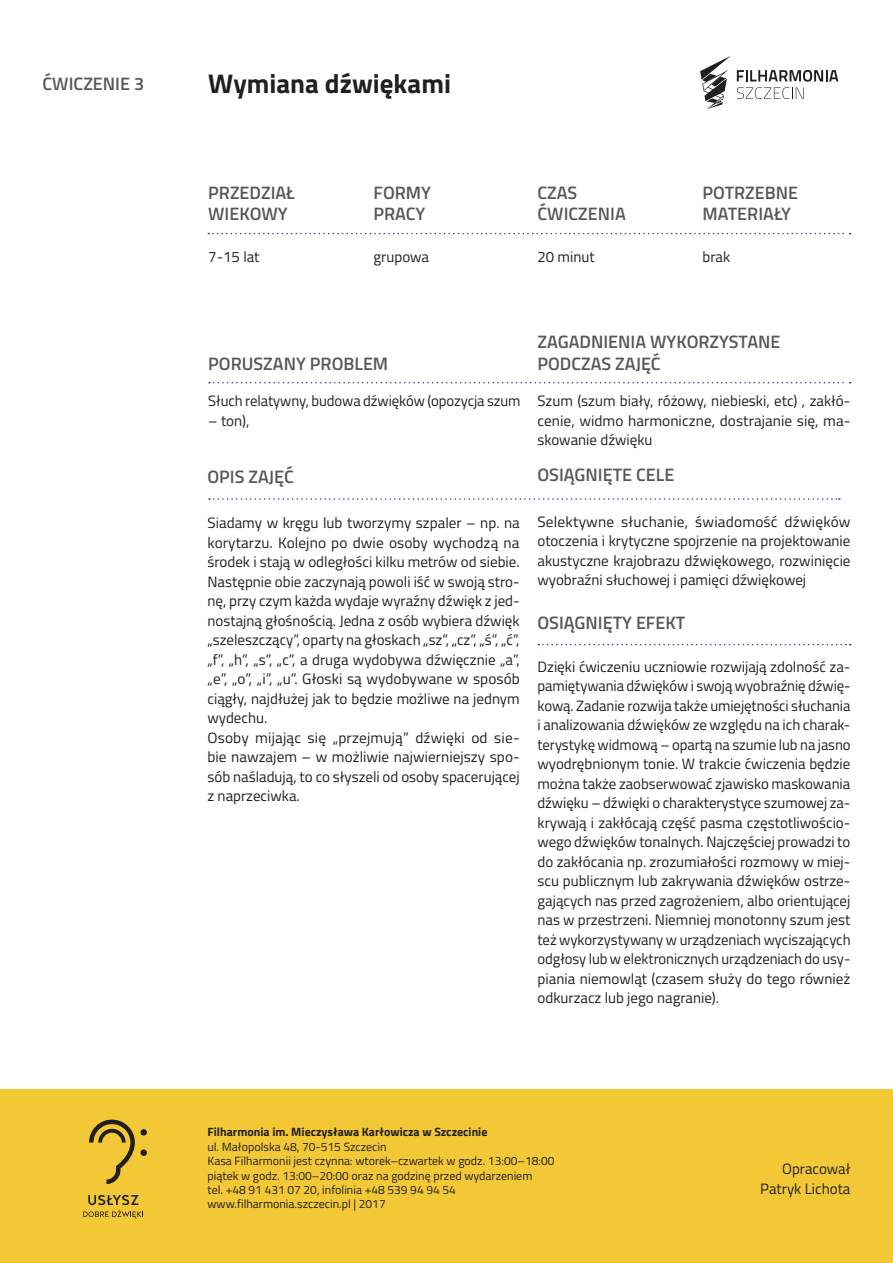
<style>
.page{position:relative;width:893px;height:1263px;background:#fff}
.page>*{position:absolute;margin:0;border:0;box-sizing:border-box;transform-origin:0 0}
.tytuł{font:700 27px "Titillium";color:#231f20}
.Co{font:600 18px/21.6px "Titillium";color:#57585a}
.Tekst{font:15px/19.5px "Titillium";color:#231f20;text-align:justify}
.co_na_gorze{font:15px "Titillium";color:#231f20}
.t1{font:12px/14.4px "Titillium";color:#231f20}
.t2{font:700 12px "Titillium";color:#231f20}
</style>
<div class="page">
<div style="left:0;top:1090px;width:893px;height:173px;background:#f3c837"></div>
<svg style="left:89px;top:1119px;width:46px;height:65px"></svg>
<div style="left:140px;top:1129px;width:7px;height:6px;background:#231f20;border-radius:50%"></div>
<div style="left:140px;top:1149px;width:7px;height:7px;background:#231f20;border-radius:50%"></div>
<svg style="left:83px;top:1195px;width:60px;height:23px"></svg>
<svg style="left:700px;top:56px;width:31px;height:53px"></svg>
<svg style="left:737px;top:70px;width:101px;height:29px"></svg>
<svg style="left:208px;top:233px;width:643px;height:1px"></svg>
<svg style="left:209px;top:382px;width:642px;height:1px"></svg>
<svg style="left:209px;top:498px;width:631px;height:2px"></svg>
<svg style="left:538px;top:644px;width:313px;height:1px"></svg>
<p class="Co" style="left:43px;top:72px;width:103px">ĆWICZENIE 3</p>
<p class="tytuł" style="left:208px;top:62px;width:244px">Wymiana dźwiękami</p>
<p class="Co" style="left:208px;top:181px;width:88px">PRZEDZIAŁ<br>WIEKOWY</p>
<p class="co_na_gorze" style="left:208px;top:246px;width:53px">7-15 lat</p>
<p class="Co" style="left:374px;top:181px;width:59px">FORMY</p>
<p class="Co" style="left:374px;top:202px;width:53px">PRACY</p>
<p class="co_na_gorze" style="left:374px;top:246px;width:57px">grupowa</p>
<p class="Co" style="left:537px;top:181px;width:41px">CZAS</p>
<p class="Co" style="left:537px;top:202px;width:90px">ĆWICZENIA</p>
<p class="co_na_gorze" style="left:537px;top:246px;width:59px">20 minut</p>
<p class="Co" style="left:702px;top:181px;width:97px">POTRZEBNE<br>MATERIAŁY</p>
<p class="co_na_gorze" style="left:702px;top:246px;width:29px">brak</p>
<p class="Co" style="left:208px;top:352px;width:182px">PORUSZANY PROBLEM</p>
<p class="Tekst" style="left:208px;top:391px;width:314px">Słuch relatywny, budowa dźwięków (opozycja szum</p>
<p class="Tekst" style="left:208px;top:410px;width:43px">– ton),</p>
<p class="Co" style="left:207px;top:465px;width:88px">OPIS ZAJĘĆ</p>
<p class="Tekst" style="left:207px;top:513px;width:314px">Siadamy w kręgu lub tworzymy szpaler – np. na korytarzu. Kolejno po dwie osoby wychodzą na środek i stają w odległości kilku metrów od siebie.<br>Następnie obie zaczynają powoli iść w swoją stro&shy;nę, przy czym każda wydaje wyraźny dźwięk z jed&shy;nostajną głośnością. Jedna z osób wybiera dźwięk „szeleszczący”, oparty na głoskach „sz”, „cz”, „ś”, „ć”, „f”, „h”, „s”, „c”, a druga wydobywa dźwięcznie „a”, „e”, „o”, „i”, „u”. Głoski są wydobywane w sposób ciągły, najdłużej jak to będzie możliwe na jednym wydechu.</p>
<p class="Tekst" style="left:207px;top:727px;width:314px">Osoby mijając się „przejmują” dźwięki od sie&shy;bie nawzajem – w możliwie najwierniejszy spo&shy;sób naśladują, to co słyszeli od osoby spacerującej z naprzeciwka.</p>
<p class="Co" style="left:537px;top:330px;width:244px">ZAGADNIENIA WYKORZYSTANE<br>PODCZAS ZAJĘĆ</p>
<p class="Tekst" style="left:537px;top:391px;width:314px">Szum (szum biały, różowy, niebieski, etc) , zakłó&shy;cenie, widmo harmoniczne, dostrajanie się, ma&shy;skowanie dźwięku</p>
<p class="Co" style="left:537px;top:463px;width:138px">OSIĄGNIĘTE CELE</p>
<p class="Tekst" style="left:537px;top:511px;width:315px">Selektywne słuchanie, świadomość dźwięków otoczenia i krytyczne spojrzenie na projektowanie akustyczne krajobrazu dźwiękowego, rozwinięcie wyobraźni słuchowej i pamięci dźwiękowej</p>
<p class="Co" style="left:537px;top:611px;width:149px">OSIĄGNIĘTY EFEKT</p>
<p class="Tekst" style="left:537px;top:656px;width:315px">Dzięki ćwiczeniu uczniowie rozwijają zdolność za&shy;pamiętywania dźwięków i swoją wyobraźnię dźwię&shy;kową. Zadanie rozwija także umiejętności słuchania i analizowania dźwięków ze względu na ich charak&shy;terystykę widmową – opartą na szumie lub na jasno wyodrębnionym tonie. W trakcie ćwiczenia będzie można także zaobserwować zjawisko maskowania dźwięku – dźwięki o charakterystyce szumowej za&shy;krywają i zakłócają część pasma częstotliwościo&shy;wego dźwięków tonalnych. Najczęściej prowadzi to do zakłócania np. zrozumiałości rozmowy w miej&shy;scu publicznym lub zakrywania dźwięków ostrze&shy;gających nas przed zagrożeniem, albo orientującej nas w przestrzeni. Niemniej monotonny szum jest też wykorzystywany w urządzeniach wyciszających odgłosy lub w elektronicznych urządzeniach do usy&shy;piania niemowląt (czasem służy do tego również odkurzacz lub jego nagranie).</p>
<p class="t2" style="left:207px;top:1123px;width:281px">Filharmonia im. Mieczysława Karłowicza w Szczecinie</p>
<p class="t1" style="left:207px;top:1139px;width:348px">ul. Małopolska 48, 70-515 Szczecin<br>Kasa Filharmonii jest czynna: wtorek–czwartek w godz. 13:00–18:00 piątek w godz. 13:00–20:00 oraz na godzinę przed wydarzeniem<br>tel. +48 91 431 07 20, infolinia +48 539 94 94 54 www.filharmonia.szczecin.pl | 2017</p>
<p class="Tekst" style="left:760px;top:1158px;width:92px;text-align:right">Opracował<br>Patryk Lichota</p>
</div>
